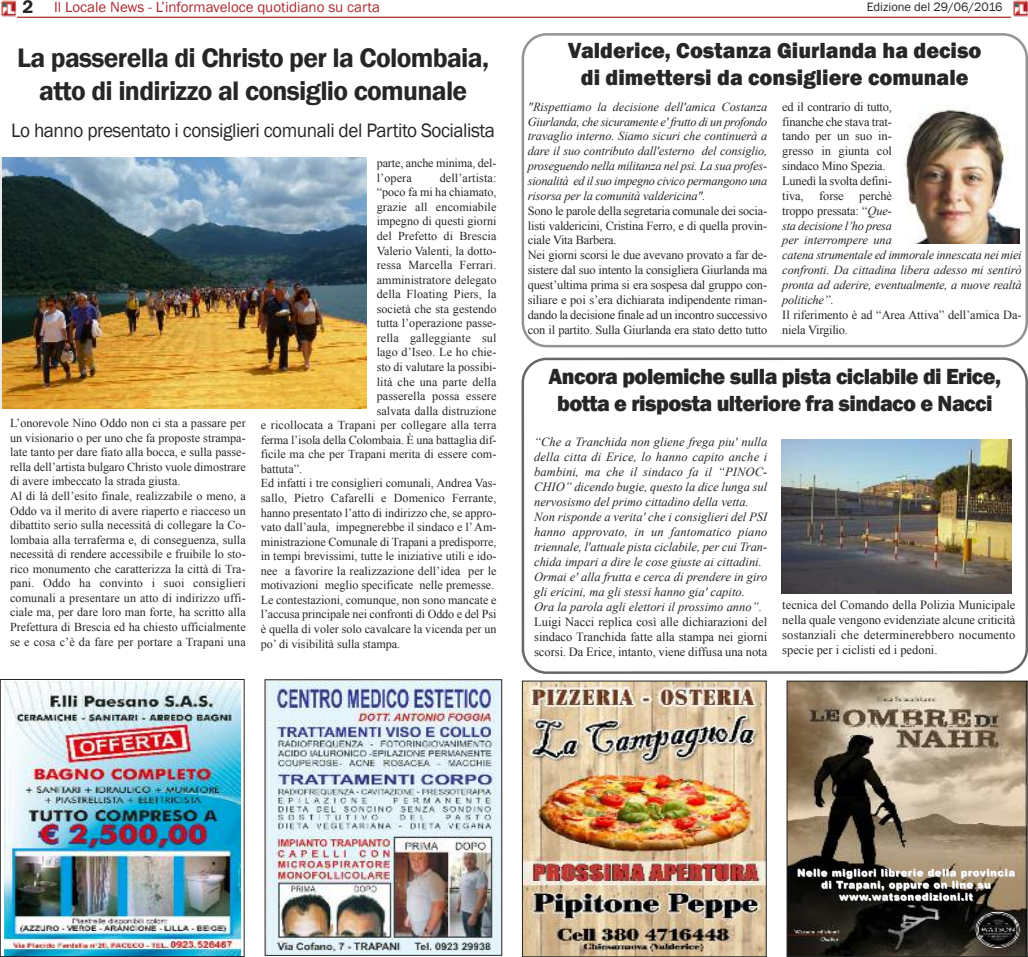
<style>
.page{position:relative;width:1028px;height:957px;background:#fff}
.page>*{position:absolute;margin:0;border:0;box-sizing:border-box;transform-origin:0 0}
.t1{font:600 27.5px/33px "Franklin Gothic";letter-spacing:-.025em;color:#272627;text-align:center}
.t2{font:800 22.5px/27px "Franklin Gothic";letter-spacing:-.02em;color:#272627;text-align:center}
.t3{font:800 22.5px/27px "Franklin Gothic";color:#272627;text-align:center}
.t4{font:20px "Franklin Gothic";letter-spacing:-.025em;color:#272627;scale:.96 1}
.t5{font:15px "Franklin Gothic";color:#ae2a30}
.t6{font:italic 12.5px/15px "Times New Roman";color:#272627}
.t7{font:12.5px/15px "Times New Roman";letter-spacing:.005em;color:#272627;text-align:justify}
.t8{font:12.5px "Franklin Gothic";color:#272627}
.t9{font:12.38px/14.9px "Times New Roman";letter-spacing:-.015em;color:#272627}
.t10{font:italic 12.38px/14.9px "Times New Roman";letter-spacing:-.015em;color:#272627;text-align:justify}
.t11{font:12.12px/14.5px "Times New Roman";color:#272627}
.t12{font:900 10px/12px "Arial";letter-spacing:.05em;color:#fff;text-align:center}
.s1{font-weight:600;font-size:18.75px;color:#272627}
.s2{font-style:normal}
</style>
<div class="page">
<hr style="left:0;top:17px;width:1028px;height:1px;background:#ae2a30">
<img style="left:0;top:0;width:17px;height:18px">
<img style="left:1011px;top:0;width:17px;height:18px">
<svg style="left:521px;top:33px;width:507px;height:314px"></svg>
<img style="left:789px;top:683px;width:236px;height:272px">
<div style="left:787px;top:681px;width:240px;height:276px;border:1px solid #272627"></div>
<img style="left:524px;top:683px;width:240px;height:272px">
<div style="left:522px;top:681px;width:244px;height:276px;border:1px solid #272627"></div>
<img style="left:269px;top:682px;width:230px;height:271px">
<div style="left:265px;top:679px;width:237px;height:276px;border:1px solid #272627"></div>
<img style="left:4px;top:681px;width:236px;height:274px">
<div style="left:0;top:679px;width:244px;height:278px;border:1px solid #272627"></div>
<img style="left:2px;top:157px;width:365px;height:252px">
<svg style="left:521px;top:357px;width:507px;height:317px"></svg>
<img style="left:899px;top:105px;width:120px;height:138px">
<img style="left:781px;top:439px;width:230px;height:154px">
<p class="t5" style="left:23px;top:-1px;width:359px"><span class="s1">2</span> Il Locale News - L’informaveloce quotidiano su carta</p>
<p class="t8" style="left:866px;top:0;width:137px">Edizione del 29/06/2016</p>
<h1 class="t1" style="left:17px;top:41px;width:473px">La passerella di Christo per la Colombaia, atto di indirizzo al consiglio comunale</h1>
<h2 class="t3" style="left:568px;top:37px;width:415px">Valderice, Costanza Giurlanda ha deciso di dimettersi da consigliere comunale</h2>
<p class="t9" style="left:782px;top:99px;width:111px">ed il contrario di tutto, finanche che stava trat&shy;tando per un suo in&shy;gresso in giunta col sindaco Mino Spezia.<br>Lunedì la svolta defini&shy;tiva,</p>
<p class="t10" style="left:528px;top:99px;width:241px">"Rispettiamo la decisione dell'amica Costanza Giurlanda, che sicuramente e' frutto di un profondo travaglio interno. Siamo sicuri che continuerà a dare il suo contributo dall'esterno del consiglio, proseguendo nella militanza nel psi. La sua profes&shy;sionalità ed il suo impegno civico permangono una risorsa per la comunità valdericina".</p>
<p class="t9" style="left:528px;top:203px;width:241px">Sono le parole della segretaria comunale dei socia&shy;listi valdericini, Cristina Ferro, e di quella provin&shy;ciale Vita Barbera.<br>Nei giorni scorsi le due avevano provato a far de&shy;sistere dal suo intento la consigliera Giurlanda ma quest’ultima prima si era sospesa dal gruppo con&shy;siliare e poi s’era dichiarata indipendente riman&shy;dando la decisione finale ad un incontro successivo con il partito. Sulla Giurlanda era stato detto tutto</p>
<h3 class="t4" style="left:11px;top:119px;width:505px">Lo hanno presentato i consiglieri comunali del Partito Socialista</h3>
<p class="t11" style="left:377px;top:156px;width:121px">parte, anche minima, del&shy;l’opera</p>
<p class="t11" style="left:440px;top:170px;width:58px">dell’artista:</p>
<p class="t11" style="left:377px;top:185px;width:121px">“poco fa mi ha chiamato,</p>
<p class="t11" style="left:377px;top:200px;width:121px">grazie all encomiabile</p>
<p class="t11" style="left:377px;top:214px;width:121px">impegno di questi giorni</p>
<p class="t11" style="left:377px;top:229px;width:121px">del Prefetto di Brescia</p>
<p class="t11" style="left:377px;top:243px;width:121px">Valerio Valenti, la dotto-</p>
<p class="t11" style="left:377px;top:258px;width:121px">ressa Marcella Ferrari.</p>
<p class="t11" style="left:377px;top:272px;width:121px">amministratore delegato</p>
<p class="t11" style="left:377px;top:287px;width:121px">della Floating Piers, la</p>
<p class="t11" style="left:377px;top:301px;width:121px">società che sta gestendo</p>
<p class="t11" style="left:377px;top:316px;width:121px">tutta l’operazione passe-</p>
<p class="t11" style="left:377px;top:330px;width:121px">rella galleggiante sul</p>
<p class="t11" style="left:377px;top:345px;width:121px">lago d’Iseo. Le ho chie-</p>
<p class="t11" style="left:377px;top:360px;width:121px">sto di valutare la possibi-</p>
<p class="t11" style="left:377px;top:374px;width:121px">lità che una parte della</p>
<p class="t11" style="left:377px;top:389px;width:121px">passerella possa essere</p>
<p class="t11" style="left:377px;top:403px;width:121px">salvata dalla distruzione</p>
<p class="t11" style="left:261px;top:418px;width:237px">e ricollocata a Trapani per collegare alla terra</p>
<p class="t11" style="left:261px;top:432px;width:237px">ferma l’isola della Colombaia. È una battaglia dif-</p>
<p class="t11" style="left:261px;top:447px;width:237px">ficile ma che per Trapani merita di essere com-</p>
<p class="t11" style="left:261px;top:461px;width:43px">battuta”.</p>
<p class="t11" style="left:261px;top:476px;width:237px">Ed infatti i tre consiglieri comunali, Andrea Vas-</p>
<p class="t11" style="left:261px;top:491px;width:237px">sallo, Pietro Cafarelli e Domenico Ferrante,</p>
<p class="t11" style="left:261px;top:505px;width:237px">hanno presentato l’atto di indirizzo che, se appro-</p>
<p class="t11" style="left:261px;top:520px;width:237px">vato dall’aula, impegnerebbe il sindaco e l’Am-</p>
<p class="t11" style="left:261px;top:534px;width:237px">ministrazione Comunale di Trapani a predisporre,</p>
<p class="t11" style="left:261px;top:549px;width:237px">in tempi brevissimi, tutte le iniziative utili e ido-</p>
<p class="t11" style="left:261px;top:563px;width:237px">nee a favorire la realizzazione dell’idea per le</p>
<p class="t11" style="left:261px;top:578px;width:235px">motivazioni meglio specificate nelle premesse.</p>
<p class="t11" style="left:261px;top:592px;width:237px">Le contestazioni, comunque, non sono mancate e</p>
<p class="t11" style="left:261px;top:607px;width:237px">l’accusa principale nei confronti di Oddo e del Psi</p>
<p class="t11" style="left:261px;top:621px;width:237px">è quella di voler solo cavalcare la vicenda per un</p>
<p class="t11" style="left:261px;top:636px;width:141px">po’ di visibilità sulla stampa.</p>
<p class="t10" style="left:782px;top:188px;width:241px;text-align:left;text-indent:77px"><span class="s2">perchè<br>troppo pressata: “</span>Que-<br>sta decisione l’ho presa<br>per interrompere una<br>catena strumentale ed immorale innescata nei miei confronti. Da cittadina libera adesso mi sentirò pronta ad aderire, eventualmente, a nuove realtà politiche”.</p>
<p class="t9" style="left:782px;top:307px;width:241px">Il riferimento è ad “Area Attiva” dell’amica Da&shy;niela Virgilio.</p>
<p class="t9" style="left:819px;top:188px;width:26px">forse</p>
<h2 class="t2" style="left:548px;top:362px;width:454px">Ancora polemiche sulla pista ciclabile di Erice, botta e risposta ulteriore fra sindaco e Nacci</h2>
<p class="t6" style="left:534px;top:434px;width:235px">“Che a Tranchida non gliene frega piu' nulla della citta di Erice, lo hanno capito anche i bambini, ma che il sindaco fa il “PINOC-CHIO” dicendo bugie, questo la dice lunga sul nervosismo del primo cittadino della vetta.<br>Non risponde a verita' che i consiglieri del PSI hanno approvato, in un fantomatico piano triennale, l'attuale pista ciclabile, per cui Tran&shy;chida impari a dire le cose giuste ai cittadini.<br>Ormai e' alla frutta e cerca di prendere in giro gli ericini, ma gli stessi hanno gia' capito.<br>Ora la parola agli elettori il prossimo anno”<span class="s2">.<br>Luigi Nacci replica così alle dichiarazioni del sindaco Tranchida fatte alla stampa nei giorni scorsi. Da Erice, intanto, viene diffusa una nota</span></p>
<p class="t11" style="left:10px;top:416px;width:237px">L’onorevole Nino Oddo non ci sta a passare per un visionario o per uno che fa proposte strampa&shy;late tanto per dare fiato alla bocca, e sulla passe&shy;rella dell’artista bulgaro Christo vuole dimostrare di avere imbeccato la strada giusta.<br>Al di là dell’esito finale, realizzabile o meno, a Oddo va il merito di avere riaperto e riacceso un dibattito serio sulla necessità di collegare la Co&shy;lombaia alla terraferma e, di conseguenza, sulla necessità di rendere accessibile e fruibile lo sto&shy;rico monumento che caratterizza la città di Tra&shy;pani. Oddo ha convinto i suoi consiglieri comunali a presentare un atto di indirizzo uffi&shy;ciale ma, per dare loro man forte, ha scritto alla Prefettura di Brescia ed ha chiesto ufficialmente se e cosa c’è da fare per portare a Trapani una</p>
<p class="t7" style="left:782px;top:597px;width:235px">tecnica del Comando della Polizia Municipale nella quale vengono evidenziate alcune criticità sostanziali che determinerebbero nocumento specie per i ciclisti ed i pedoni.</p>
<p class="t12" style="left:797px;top:866px;width:219px">Nelle migliori librerie della provincia di Trapani, oppure on line su www.watsonedizioni.it</p>
</div>
